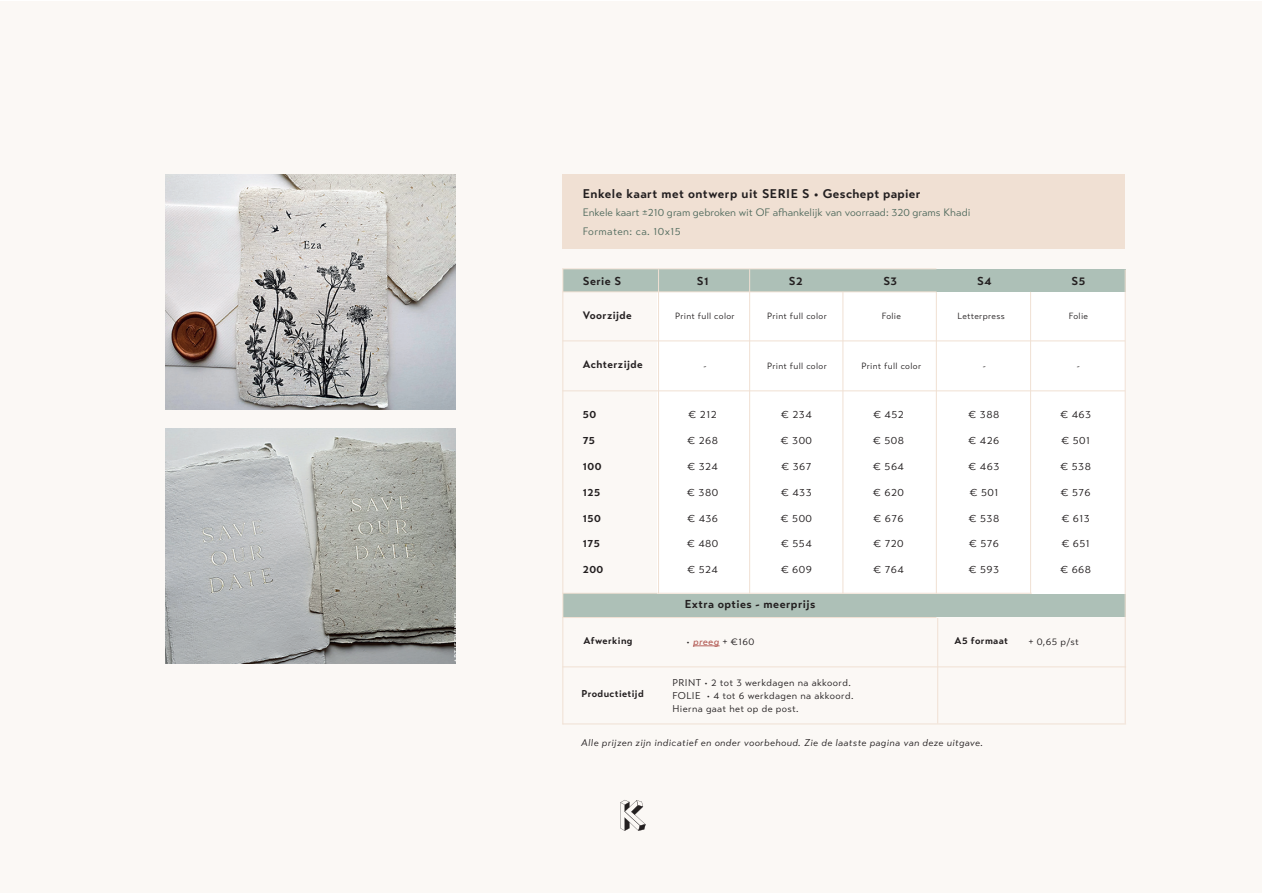
<style>
.page{position:relative;width:1263px;height:893px;background:#fff}
.page>*{position:absolute;margin:0;border:0;box-sizing:border-box;transform-origin:0 0}
.t1{font:700 12.6px "Transat Text";letter-spacing:.035em;color:#231f20}
.t2{font:700 11.55px "Transat Text";letter-spacing:.04em;color:#231f20}
.t3{font:10.8px "Transat Text Standard";letter-spacing:.04em;color:#231f20}
.t4{font:10.8px "Transat Text Standard";color:#516b5e}
.t5{font:700 10.8px "Transat Text";letter-spacing:.04em;color:#231f20}
.t6{font:10.8px "Transat Text Standard";letter-spacing:.04em;color:#516b5e}
.t7{font:9.9px/12.6px "Transat Text Standard";letter-spacing:.04em;color:#231f20}
.t8{font:italic 9.9px "Transat Text Standard";letter-spacing:.04em;color:#231f20}
.t9{font:700 9.9px "Transat Text";letter-spacing:.04em;color:#231f20}
.t10{font:9px "Transat Text Standard";letter-spacing:.04em;color:#231f20}
.s1{font-family:"Transat Text";font-weight:500;font-style:italic;color:#b7655f}
</style>
<div class="page">
<div style="left:1px;top:1px;width:1261px;height:891px;background:#fbf8f5"></div>
<svg style="left:620px;top:800px;width:26px;height:31px"></svg>
<div style="left:563px;top:593px;width:563px;height:24px;background:#adc0b7"></div>
<div style="left:657px;top:292px;width:468px;height:301px;background:#fff"></div>
<div style="left:563px;top:270px;width:563px;height:22px;background:#adc0b7"></div>
<div style="left:562px;top:174px;width:563px;height:75px;background:#f0e0d3"></div>
<hr style="left:562px;top:291px;width:374px;height:1px;background:#f0e0d3">
<hr style="left:562px;top:617px;width:374px;height:1px;background:#f0e0d3">
<hr style="left:562px;top:268px;width:374px;height:1px;background:#f0e0d3">
<hr style="left:562px;top:340px;width:563px;height:1px;background:#f0e0d3">
<hr style="left:842px;top:292px;width:1px;height:302px;background:#f0e0d3">
<hr style="left:936px;top:292px;width:1px;height:302px;background:#f0e0d3">
<hr style="left:1030px;top:292px;width:1px;height:302px;background:#f0e0d3">
<hr style="left:1125px;top:270px;width:1px;height:453px;background:#f0e0d3">
<hr style="left:937px;top:618px;width:1px;height:105px;background:#f0e0d3">
<hr style="left:749px;top:269px;width:1px;height:325px;background:#f0e0d3">
<hr style="left:658px;top:269px;width:1px;height:325px;background:#f0e0d3">
<hr style="left:562px;top:268px;width:1px;height:456px;background:#f0e0d3">
<hr style="left:562px;top:390px;width:563px;height:1px;background:#f0e0d3">
<hr style="left:562px;top:593px;width:470px;height:1px;background:#f0e0d3">
<hr style="left:562px;top:666px;width:564px;height:1px;background:#f0e0d3">
<hr style="left:562px;top:723px;width:564px;height:1px;background:#f0e0d3">
<svg style="left:693px;top:645px;width:27px;height:1px"></svg>
<img style="left:165px;top:174px;width:291px;height:236px">
<img style="left:165px;top:428px;width:291px;height:236px">
<p class="t1" style="left:583px;top:186px;width:339px">Enkele kaart met ontwerp uit SERIE S • Geschept papier</p>
<p class="t6" style="left:583px;top:225px;width:100px">Formaten: ca. 10x15</p>
<p class="t4" style="left:583px;top:206px;width:389px">Enkele kaart ±210 gram gebroken wit OF afhankelijk van voorraad: 320 grams Khadi</p>
<p class="t2" style="left:583px;top:274px;width:40px">Serie S</p>
<p class="t5" style="left:583px;top:309px;width:51px">Voorzijde</p>
<p class="t5" style="left:583px;top:358px;width:62px">Achterzijde</p>
<p class="t5" style="left:583px;top:408px;width:15px">50</p>
<p class="t5" style="left:583px;top:434px;width:14px">75</p>
<p class="t5" style="left:583px;top:460px;width:20px">100</p>
<p class="t5" style="left:583px;top:485px;width:19px">125</p>
<p class="t5" style="left:583px;top:511px;width:20px">150</p>
<p class="t5" style="left:583px;top:537px;width:19px">175</p>
<p class="t5" style="left:583px;top:563px;width:22px">200</p>
<p class="t2" style="left:697px;top:273px;width:13px">S1</p>
<p class="t2" style="left:789px;top:273px;width:15px">S2</p>
<p class="t2" style="left:883px;top:273px;width:15px">S3</p>
<p class="t2" style="left:977px;top:274px;width:16px">S4</p>
<p class="t2" style="left:1071px;top:274px;width:15px">S5</p>
<p class="t10" style="left:675px;top:310px;width:61px">Print full color</p>
<p class="t10" style="left:767px;top:311px;width:61px">Print full color</p>
<p class="t10" style="left:882px;top:311px;width:21px">Folie</p>
<p class="t10" style="left:957px;top:311px;width:49px">Letterpress</p>
<p class="t10" style="left:1069px;top:311px;width:21px">Folie</p>
<p class="t10" style="left:767px;top:360px;width:61px">Print full color</p>
<p class="t10" style="left:861px;top:360px;width:61px">Print full color</p>
<p class="t10" style="left:703px;top:360px;width:5px">-</p>
<p class="t10" style="left:983px;top:360px;width:5px">-</p>
<p class="t10" style="left:1077px;top:360px;width:5px">-</p>
<p class="t3" style="left:689px;top:408px;width:30px">€ 212</p>
<p class="t3" style="left:687px;top:434px;width:32px">€ 268</p>
<p class="t3" style="left:687px;top:460px;width:32px">€ 324</p>
<p class="t3" style="left:687px;top:486px;width:32px">€ 380</p>
<p class="t3" style="left:687px;top:511px;width:32px">€ 436</p>
<p class="t3" style="left:687px;top:537px;width:33px">€ 480</p>
<p class="t3" style="left:687px;top:563px;width:32px">€ 524</p>
<p class="t3" style="left:781px;top:408px;width:32px">€ 234</p>
<p class="t3" style="left:781px;top:434px;width:33px">€ 300</p>
<p class="t3" style="left:781px;top:460px;width:31px">€ 367</p>
<p class="t3" style="left:781px;top:486px;width:32px">€ 433</p>
<p class="t3" style="left:781px;top:511px;width:33px">€ 500</p>
<p class="t3" style="left:781px;top:537px;width:32px">€ 554</p>
<p class="t3" style="left:781px;top:563px;width:32px">€ 609</p>
<p class="t2" style="left:685px;top:597px;width:132px">Extra opties - meerprijs</p>
<p class="t3" style="left:873px;top:408px;width:32px">€ 452</p>
<p class="t3" style="left:873px;top:434px;width:32px">€ 508</p>
<p class="t3" style="left:873px;top:460px;width:32px">€ 564</p>
<p class="t3" style="left:873px;top:486px;width:32px">€ 620</p>
<p class="t3" style="left:874px;top:511px;width:31px">€ 676</p>
<p class="t3" style="left:873px;top:537px;width:32px">€ 720</p>
<p class="t3" style="left:873px;top:563px;width:32px">€ 764</p>
<p class="t3" style="left:968px;top:408px;width:32px">€ 388</p>
<p class="t3" style="left:968px;top:434px;width:32px">€ 426</p>
<p class="t3" style="left:969px;top:460px;width:32px">€ 463</p>
<p class="t3" style="left:970px;top:486px;width:30px">€ 501</p>
<p class="t3" style="left:969px;top:511px;width:32px">€ 538</p>
<p class="t3" style="left:969px;top:537px;width:31px">€ 576</p>
<p class="t3" style="left:969px;top:563px;width:32px">€ 593</p>
<p class="t3" style="left:1060px;top:408px;width:32px">€ 463</p>
<p class="t3" style="left:1061px;top:434px;width:30px">€ 501</p>
<p class="t3" style="left:1060px;top:460px;width:32px">€ 538</p>
<p class="t3" style="left:1061px;top:486px;width:31px">€ 576</p>
<p class="t3" style="left:1062px;top:511px;width:30px">€ 613</p>
<p class="t3" style="left:1062px;top:537px;width:30px">€ 651</p>
<p class="t3" style="left:1060px;top:563px;width:32px">€ 668</p>
<p class="t9" style="left:583px;top:635px;width:51px">Afwerking</p>
<p class="t7" style="left:686px;top:635px;width:69px">• <span class="s1">preeg</span> + €160</p>
<p class="t9" style="left:954px;top:635px;width:55px">A5 formaat</p>
<p class="t7" style="left:1028px;top:635px;width:52px">+ 0,65 p/st</p>
<p class="t7" style="left:672px;top:677px;width:182px">PRINT • 2 tot 3 werkdagen na akkoord.<br>FOLIE • 4 tot 6 werkdagen na akkoord.<br>Hierna gaat het op de post.</p>
<p class="t9" style="left:582px;top:687px;width:64px">Productietijd</p>
<p class="t8" style="left:581px;top:737px;width:403px">Alle prijzen zijn indicatief en onder voorbehoud. Zie de laatste pagina van deze uitgave.</p>
</div>
